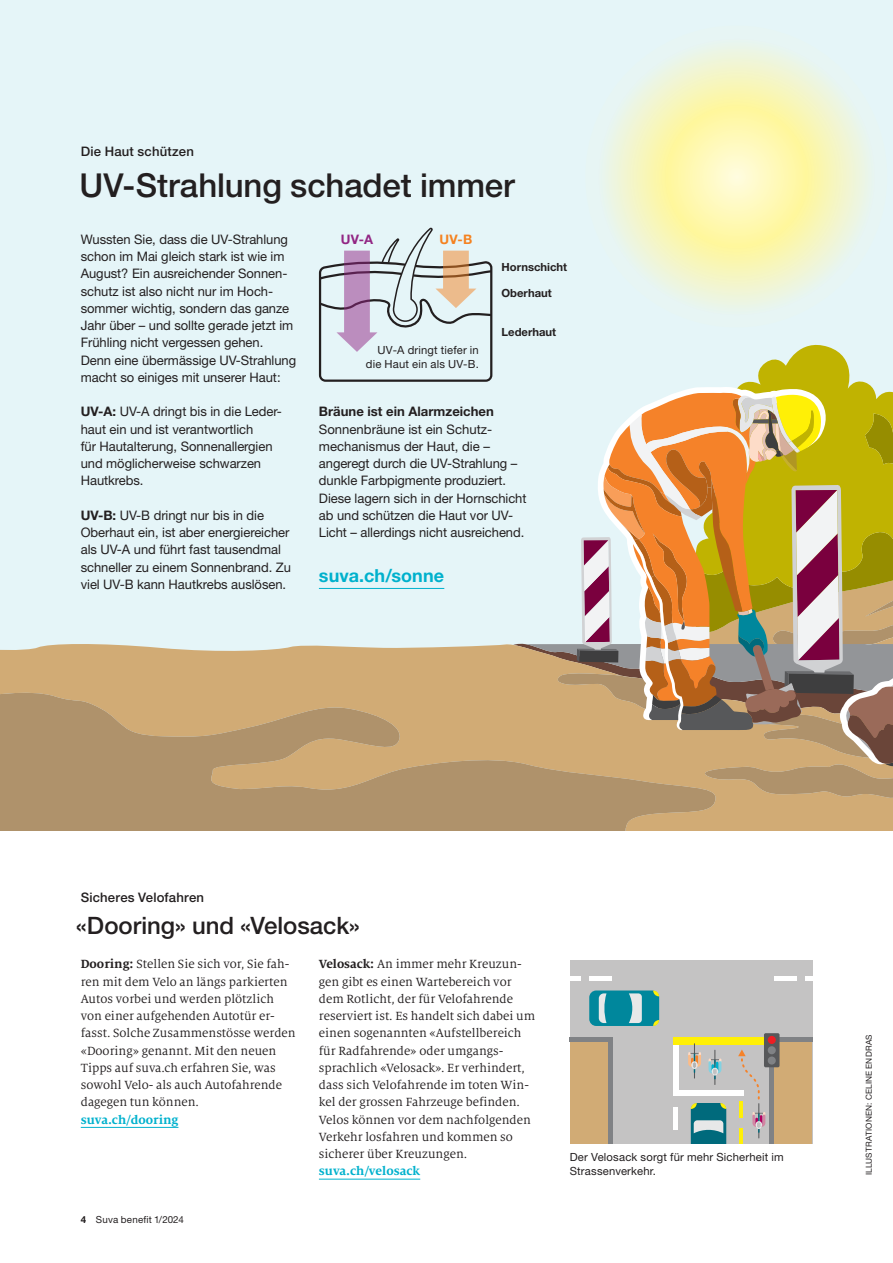
<style>
.page{position:relative;width:893px;height:1263px;background:#fff}
.page>*{position:absolute;margin:0;border:0;box-sizing:border-box;transform-origin:0 0}
.titel_mittel{font:500 33px "Helvetica Neue LT Std";letter-spacing:-.005em;color:#231f20}
.titel_mittel-2{font:500 24px "Helvetica Neue LT Std";color:#231f20}
.lead_sehr_klein{font:700 18px "Helvetica Neue LT Std";letter-spacing:.01em;color:#00b1cd}
.boxtext_gross{font:13.2px/17.2px "Helvetica Neue LT Std";letter-spacing:-.005em;color:#231f20}
.lauftext_linksbündig{font:13.2px/17.2px "Milo Serif Pro";color:#231f20}
.oberzeile{font:500 13.2px "Helvetica Neue LT Std";letter-spacing:.015em;color:#231f20}
.lauftext_linksbündig-2{font:700 13.2px "Milo Serif Pro";color:#00b1cd}
.oberzeile-2{font:700 13.2px "Helvetica Neue LT Std";color:#922684}
.oberzeile-3{font:700 13.2px "Helvetica Neue LT Std";color:#f58220}
.legende{font:11.25px/14.2px "Helvetica Neue LT Std";letter-spacing:.015em;color:#231f20}
.boxtext{font:700 11.25px "Helvetica Neue LT Std";color:#231f20}
.t1{font:9.75px "Helvetica Neue LT Std";letter-spacing:.02em;color:#231f20}
.byline{font:8.25px "Helvetica Neue LT Std";letter-spacing:.02em;color:#231f20}
.s1{font-weight:700}
</style>
<div class="page">
<div style="left:0;top:0;width:893px;height:642px;background:#e5f5f8"></div>
<svg style="left:0;top:642px;width:893px;height:188px;background:#d2b181"></svg>
<svg style="left:0;top:688px;width:715px;height:142px;background:#bb9b6e"></svg>
<svg style="left:525px;top:75px;width:368px;height:725px;background:#cdba91"></svg>
<svg style="left:585px;top:26px;width:302px;height:301px;background:#f3f6cc"></svg>
<hr style="left:81px;top:1127px;width:97px;height:1px;background:#00b1cd">
<hr style="left:319px;top:1179px;width:101px;height:1px;background:#00b1cd">
<hr style="left:319px;top:588px;width:125px;height:1px;background:#00b1cd">
<div style="left:570px;top:960px;width:242px;height:184px;background:#c4c3c3"></div>
<div style="left:772px;top:1039px;width:40px;height:105px;background:#d1ab75"></div>
<div style="left:570px;top:1039px;width:40px;height:105px;background:#d1ab75"></div>
<hr style="left:770px;top:1066px;width:4px;height:78px;background:#808285">
<hr style="left:770px;top:1037px;width:42px;height:4px;background:#808285">
<hr style="left:570px;top:1037px;width:40px;height:4px;background:#808285">
<div style="left:674px;top:1044px;width:5px;height:52px;background:#fff"></div>
<div style="left:674px;top:1090px;width:69px;height:6px;background:#fff"></div>
<hr style="left:674px;top:1107px;width:4px;height:22px;background:#fff">
<hr style="left:740px;top:1129px;width:3px;height:15px;background:#fff006">
<hr style="left:608px;top:1037px;width:4px;height:107px;background:#808285">
<svg style="left:806px;top:976px;width:6px;height:4px"></svg>
<hr style="left:774px;top:976px;width:23px;height:4px;background:#fff">
<hr style="left:589px;top:976px;width:23px;height:4px;background:#fff">
<hr style="left:570px;top:976px;width:10px;height:4px;background:#fff">
<div style="left:674px;top:1037px;width:100px;height:7px;background:#fff006"></div>
<div style="left:764px;top:1033px;width:15px;height:34px;background:#57585a;border-radius:2px"></div>
<div style="left:768px;top:1046px;width:8px;height:8px;background:#808285;border-radius:50%"></div>
<div style="left:768px;top:1056px;width:8px;height:8px;background:#808285;border-radius:50%"></div>
<div style="left:768px;top:1036px;width:8px;height:8px;background:#ee1d23;border-radius:50%"></div>
<svg style="left:688px;top:1043px;width:13px;height:35px"></svg>
<svg style="left:708px;top:1050px;width:13px;height:35px"></svg>
<svg style="left:738px;top:1049px;width:27px;height:89px"></svg>
<svg style="left:691px;top:1103px;width:35px;height:41px"></svg>
<div style="left:589px;top:990px;width:70px;height:36px;background:#00879c;border-radius:7px"></div>
<svg style="left:599px;top:993px;width:7px;height:30px"></svg>
<svg style="left:629px;top:993px;width:13px;height:30px"></svg>
<svg style="left:653px;top:990px;width:6px;height:6px"></svg>
<svg style="left:653px;top:1020px;width:6px;height:6px"></svg>
<svg style="left:318px;top:228px;width:176px;height:155px;background:#d0d6da"></svg>
<p class="oberzeile" style="left:81px;top:143px;width:115px">Die Haut schützen</p>
<p class="titel_mittel" style="left:80px;top:166px;width:437px">UV-Strahlung schadet immer</p>
<p class="boxtext_gross" style="left:81px;top:230px;width:217px">Wussten Sie, dass die UV-Strahlung schon im Mai gleich stark ist wie im August? Ein ausreichender Sonnen&shy;schutz ist also nicht nur im Hoch&shy;sommer wichtig, sondern das ganze Jahr über – und sollte gerade jetzt im Frühling nicht vergessen gehen.<br>Denn eine übermässige UV-Strahlung macht so einiges mit unserer Haut:</p>
<p class="boxtext_gross" style="left:81px;top:403px;width:203px"><span class="s1">UV-A:</span> UV-A dringt bis in die Leder&shy;haut ein und ist verantwortlich<br>für Hautalterung, Sonnenallergien und möglicherweise schwarzen<br>Hautkrebs.</p>
<p class="boxtext_gross" style="left:81px;top:506px;width:212px"><span class="s1">UV-B:</span> UV-B dringt nur bis in die Oberhaut ein, ist aber energiereicher als UV-A und führt fast tausendmal schneller zu einem Sonnenbrand. Zu viel UV-B kann Hautkrebs auslösen.</p>
<p class="oberzeile-2" style="left:341px;top:231px;width:34px">UV-A</p>
<p class="oberzeile-3" style="left:439px;top:231px;width:34px">UV-B</p>
<p class="legende" style="left:366px;top:343px;width:114px;text-align:right">UV-A dringt tiefer in die Haut ein als UV-B.</p>
<p class="boxtext" style="left:502px;top:260px;width:67px">Hornschicht</p>
<p class="boxtext" style="left:502px;top:286px;width:52px">Oberhaut</p>
<p class="boxtext" style="left:502px;top:325px;width:56px">Lederhaut</p>
<p class="boxtext_gross" style="left:319px;top:403px;width:209px"><span class="s1">Bräune ist ein Alarmzeichen<br></span>Sonnenbräune ist ein Schutz&shy;mechanismus der Haut, die – angeregt durch die UV-Strahlung – dunkle Farbpigmente produziert.<br>Diese lagern sich in der Hornschicht ab und schützen die Haut vor UV-<br>Licht – allerdings nicht ausreichend.</p>
<p class="lead_sehr_klein" style="left:319px;top:565px;width:127px">suva.ch/sonne</p>
<p class="oberzeile" style="left:81px;top:890px;width:125px">Sicheres Velofahren</p>
<p class="titel_mittel-2" style="left:76px;top:911px;width:286px">«Dooring» und «Velosack»</p>
<p class="lauftext_linksbündig" style="left:81px;top:955px;width:216px"><span class="s1">Dooring:</span> Stellen Sie sich vor, Sie fah&shy;ren mit dem Velo an längs parkierten Autos vorbei und werden plötzlich von einer aufgehenden Autotür er&shy;fasst. Solche Zusammenstösse werden «Dooring» genannt. Mit den neuen Tipps auf suva.ch erfahren Sie, was sowohl Velo- als auch Autofahrende dagegen tun können.</p>
<p class="lauftext_linksbündig-2" style="left:81px;top:1112px;width:99px">suva.ch/dooring</p>
<p class="t1" style="left:81px;top:1213px;width:105px"><span class="s1">4</span> Suva benefit 1/2024</p>
<p class="lauftext_linksbündig" style="left:319px;top:955px;width:218px"><span class="s1">Velosack:</span> An immer mehr Kreuzun&shy;gen gibt es einen Wartebereich vor dem Rotlicht, der für Velofahrende reserviert ist. Es handelt sich dabei um einen sogenannten «Aufstellbereich für Radfahrende» oder umgangs&shy;sprachlich «Velosack». Er verhindert, dass sich Velofahrende im toten Win&shy;kel der grossen Fahrzeuge befinden.<br>Velos können vor dem nachfolgenden Verkehr losfahren und kommen so sicherer über Kreuzungen.</p>
<p class="lauftext_linksbündig-2" style="left:319px;top:1163px;width:103px">suva.ch/velosack</p>
<p class="legende" style="left:570px;top:1150px;width:215px">Der Velosack sorgt für mehr Sicherheit im<br>Strassenverkehr.</p>
<p class="byline" style="left:864px;top:1175px;width:142px;rotate:-90deg">ILLUSTRATIONEN: CELINE ENDRAS</p>
</div>
